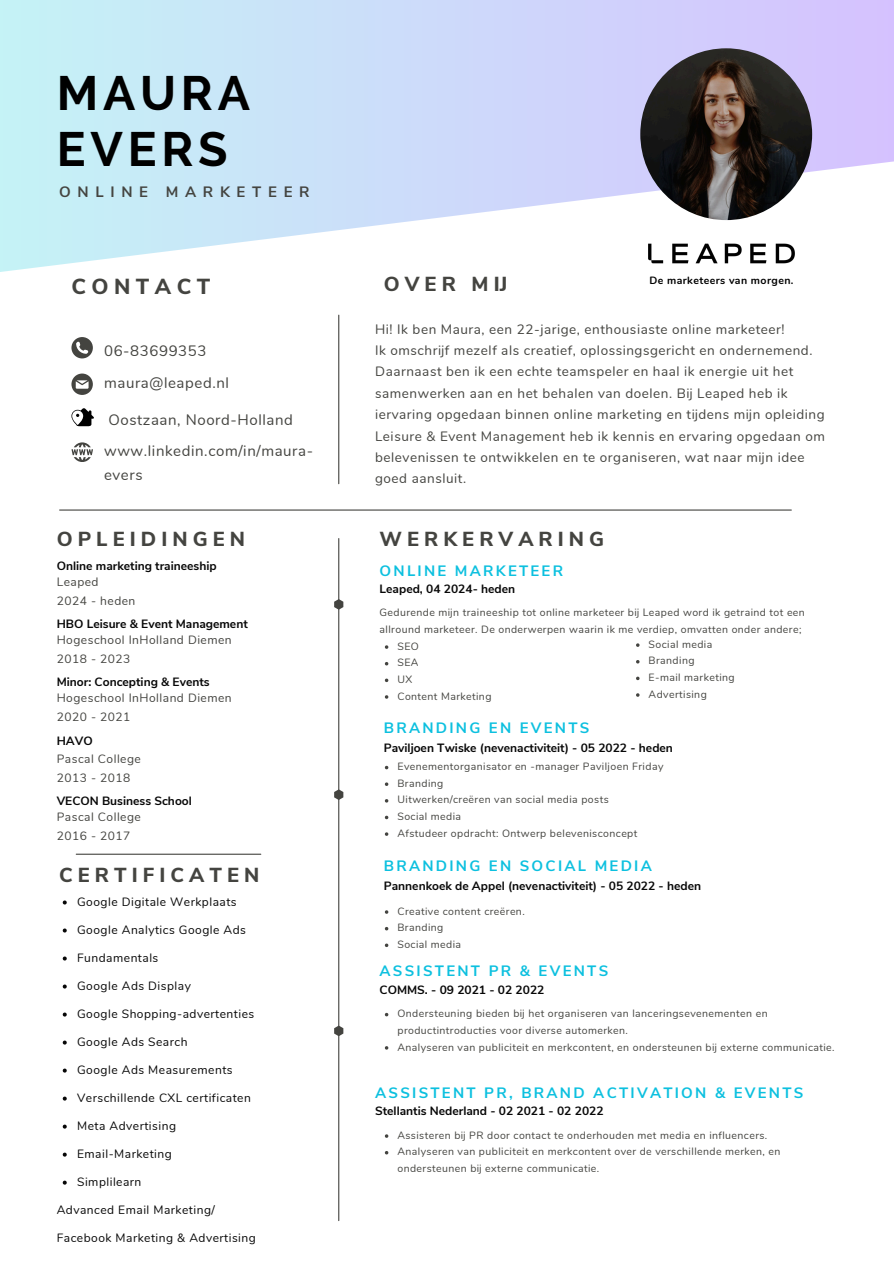
<style>
.page{position:relative;width:894px;height:1264px;background:#fff}
.page>*{position:absolute;margin:0;border:0;box-sizing:border-box;transform-origin:0 0}
.t1{font:700 48px/55.2px "Raleway";letter-spacing:.1em;color:#000}
.t2{font:800 21.75px "Nunito Sans";letter-spacing:.25em;color:#444440}
.t3{font:800 20.25px "Nunito Sans";letter-spacing:.25em;color:#444440}
.t4{font:700 15px "Nunito Sans";letter-spacing:.15em;color:#0cc0df}
.t5{font:15px/23.7px "Nunito";letter-spacing:.04em;color:#444440}
.t6{font:700 15px "Nunito Sans";letter-spacing:.45em;color:#444440}
.t7{font:13.5px/21.3px "Nunito";letter-spacing:.04em;color:#444440}
.t8{font:700 12px "Nunito Sans";color:#070707}
.t9{font:12px "Nunito";letter-spacing:.04em;color:#070707}
.t10{font:12px "Nunito";letter-spacing:.04em;color:#444440}
.t11{font:10.5px/16.6px "Nunito";letter-spacing:.04em;color:#444440}
.t12{font:700 10.5px "Nunito";letter-spacing:.04em;color:#000}
</style>
<div class="page">
<svg style="left:71px;top:337px;width:22px;height:21px"></svg>
<svg style="left:71px;top:373px;width:22px;height:22px"></svg>
<svg style="left:71px;top:442px;width:22px;height:19px"></svg>
<svg style="left:0;top:0;width:893px;height:272px"></svg>
<hr style="left:76px;top:853px;width:185px;height:1px;background:#444440">
<hr style="left:338px;top:538px;width:1px;height:682px;background:#444440">
<svg style="left:334px;top:599px;width:9px;height:10px"></svg>
<svg style="left:334px;top:789px;width:9px;height:11px"></svg>
<svg style="left:334px;top:1025px;width:9px;height:11px"></svg>
<img style="left:640px;top:48px;width:171px;height:172px;border-radius:50%">
<img style="left:630px;top:225px;width:181px;height:47px">
<hr style="left:60px;top:509px;width:731px;height:1px;background:#444440">
<hr style="left:338px;top:315px;width:1px;height:168px;background:#444440">
<svg style="left:71px;top:408px;width:23px;height:18px"></svg>
<svg style="left:385px;top:645px;width:3px;height:4px"></svg>
<svg style="left:385px;top:678px;width:3px;height:4px"></svg>
<svg style="left:385px;top:782px;width:3px;height:4px"></svg>
<svg style="left:636px;top:643px;width:3px;height:4px"></svg>
<svg style="left:385px;top:943px;width:3px;height:4px"></svg>
<svg style="left:63px;top:900px;width:4px;height:4px"></svg>
<svg style="left:63px;top:928px;width:4px;height:4px"></svg>
<svg style="left:63px;top:956px;width:4px;height:4px"></svg>
<svg style="left:63px;top:984px;width:4px;height:4px"></svg>
<svg style="left:63px;top:1012px;width:4px;height:4px"></svg>
<svg style="left:63px;top:1040px;width:4px;height:4px"></svg>
<svg style="left:63px;top:1068px;width:4px;height:4px"></svg>
<svg style="left:63px;top:1096px;width:4px;height:4px"></svg>
<svg style="left:63px;top:1124px;width:4px;height:4px"></svg>
<svg style="left:63px;top:1152px;width:4px;height:4px"></svg>
<svg style="left:63px;top:1180px;width:4px;height:4px"></svg>
<p class="t1" style="left:57px;top:66px;width:195px">MAURA<br>EVERS</p>
<p class="t6" style="left:59px;top:181px;width:252px">ONLINE MARKETEER</p>
<p class="t2" style="left:71px;top:272px;width:140px">CONTACT</p>
<p class="t3" style="left:384px;top:270px;width:117px">OVER MIJ</p>
<p class="t12" style="left:649px;top:274px;width:146px">De marketeers van morgen.</p>
<h5 class="t5" style="left:104px;top:339px;width:104px">06-83699353</h5>
<p class="t5" style="left:104px;top:371px;width:126px">maura@leaped.nl</p>
<p class="t5" style="left:108px;top:408px;width:186px">Oostzaan, Noord-Holland</p>
<h2 class="t5" style="left:104px;top:439px;width:210px">www.linkedin.com/in/maura&shy;evers</h2>
<p class="t3" style="left:57px;top:525px;width:190px">OPLEIDINGEN</p>
<p class="t8" style="left:57px;top:557px;width:161px">Online marketing traineeship</p>
<p class="t10" style="left:57px;top:574px;width:43px">Leaped</p>
<p class="t10" style="left:57px;top:593px;width:80px">2024 - heden</p>
<p class="t8" style="left:57px;top:615px;width:192px">HBO Leisure &amp; Event Management</p>
<h2 class="t10" style="left:57px;top:632px;width:176px">Hogeschool InHolland Diemen</h2>
<h2 class="t10" style="left:57px;top:651px;width:75px">2018 - 2023</h2>
<p class="t8" style="left:57px;top:673px;width:154px">Minor: Concepting &amp; Events</p>
<p class="t10" style="left:57px;top:689px;width:176px">Hogeschool InHolland Diemen</p>
<p class="t10" style="left:57px;top:708px;width:75px">2020 - 2021</p>
<p class="t8" style="left:57px;top:732px;width:38px">HAVO</p>
<p class="t10" style="left:57px;top:751px;width:86px">Pascal College</p>
<h3 class="t10" style="left:57px;top:770px;width:75px">2013 - 2018</h3>
<h6 class="t8" style="left:57px;top:792px;width:137px">VECON Business School</h6>
<p class="t10" style="left:57px;top:809px;width:86px">Pascal College</p>
<p class="t10" style="left:57px;top:828px;width:75px">2016 - 2017</p>
<p class="t3" style="left:59px;top:861px;width:202px">CERTIFICATEN</p>
<p class="t9" style="left:77px;top:893px;width:161px">Google Digitale Werkplaats</p>
<p class="t9" style="left:77px;top:921px;width:170px">Google Analytics Google Ads</p>
<p class="t9" style="left:77px;top:949px;width:83px">Fundamentals</p>
<h3 class="t9" style="left:77px;top:977px;width:115px">Google Ads Display</h3>
<p class="t9" style="left:77px;top:1005px;width:179px">Google Shopping-advertenties</p>
<p class="t9" style="left:77px;top:1033px;width:112px">Google Ads Search</p>
<p class="t9" style="left:77px;top:1061px;width:157px">Google Ads Measurements</p>
<p class="t9" style="left:77px;top:1089px;width:175px">Verschillende CXL certificaten</p>
<p class="t9" style="left:77px;top:1117px;width:100px">Meta Advertising</p>
<p class="t9" style="left:77px;top:1145px;width:96px">Email-Marketing</p>
<h3 class="t9" style="left:77px;top:1173px;width:66px">Simplilearn</h3>
<p class="t9" style="left:57px;top:1201px;width:160px">Advanced Email Marketing/</p>
<p class="t9" style="left:57px;top:1229px;width:200px">Facebook Marketing &amp; Advertising</p>
<p class="t7" style="left:375px;top:318px;width:411px">Hi! Ik ben Maura, een 22-jarige, enthousiaste online marketeer!</p>
<p class="t7" style="left:375px;top:340px;width:451px">Ik omschrijf mezelf als creatief, oplossingsgericht en ondernemend.<br>Daarnaast ben ik een echte teamspeler en haal ik energie uit het samenwerken aan en het behalen van doelen. Bij Leaped heb ik iervaring opgedaan binnen online marketing en tijdens mijn opleiding Leisure &amp; Event Management heb ik kennis en ervaring opgedaan om belevenissen te ontwikkelen en te organiseren, wat naar mijn idee goed aansluit.</p>
<p class="t3" style="left:379px;top:525px;width:226px">WERKERVARING</p>
<p class="t4" style="left:379px;top:561px;width:185px">ONLINE MARKETEER</p>
<p class="t8" style="left:379px;top:581px;width:137px">Leaped, 04 2024- heden</p>
<p class="t11" style="left:379px;top:604px;width:426px">Gedurende mijn traineeship tot online marketeer bij Leaped word ik getraind tot een allround marketeer. De onderwerpen waarin ik me verdiep, omvatten onder andere;</p>
<h6 class="t11" style="left:397px;top:638px;width:23px">SEO</h6>
<p class="t11" style="left:397px;top:654px;width:23px">SEA</p>
<p class="t11" style="left:397px;top:671px;width:16px">UX</p>
<p class="t11" style="left:397px;top:687px;width:95px">Content Marketing</p>
<p class="t4" style="left:384px;top:718px;width:207px">BRANDING EN EVENTS</p>
<p class="t8" style="left:384px;top:740px;width:290px">Paviljoen Twiske (nevenactiviteit) - 05 2022 - heden</p>
<p class="t11" style="left:397px;top:758px;width:267px">Evenementorganisator en -manager Paviljoen Friday</p>
<p class="t11" style="left:397px;top:775px;width:47px">Branding</p>
<p class="t11" style="left:397px;top:791px;width:213px">Uitwerken/creëren van social media posts</p>
<p class="t11" style="left:397px;top:808px;width:65px">Social media</p>
<p class="t11" style="left:397px;top:825px;width:241px">Afstudeer opdracht: Ontwerp belevenisconcept</p>
<p class="t11" style="left:648px;top:636px;width:65px">Social media</p>
<p class="t11" style="left:648px;top:652px;width:47px">Branding</p>
<p class="t11" style="left:648px;top:669px;width:88px">E-mail marketing</p>
<p class="t11" style="left:648px;top:686px;width:60px">Advertising</p>
<p class="t4" style="left:384px;top:856px;width:269px">BRANDING EN SOCIAL MEDIA</p>
<p class="t8" style="left:384px;top:878px;width:318px">Pannenkoek de Appel (nevenactiviteit) - 05 2022 - heden</p>
<p class="t11" style="left:397px;top:902px;width:129px">Creative content creëren.</p>
<h2 class="t11" style="left:397px;top:919px;width:47px">Branding</h2>
<h2 class="t11" style="left:397px;top:936px;width:65px">Social media</h2>
<p class="t4" style="left:379px;top:961px;width:230px">ASSISTENT PR &amp; EVENTS</p>
<p class="t8" style="left:379px;top:982px;width:166px">COMMS. - 09 2021 - 02 2022</p>
<p class="t11" style="left:397px;top:1005px;width:371px">Ondersteuning bieden bij het organiseren van lanceringsevenementen en productintroducties voor diverse automerken.</p>
<p class="t11" style="left:397px;top:1038px;width:438px">Analyseren van publiciteit en merkcontent, en ondersteunen bij externe communicatie.</p>
<h3 class="t4" style="left:375px;top:1082px;width:429px">ASSISTENT PR, BRAND ACTIVATION &amp; EVENTS</h3>
<p class="t8" style="left:375px;top:1103px;width:230px">Stellantis Nederland - 02 2021 - 02 2022</p>
<p class="t11" style="left:397px;top:1126px;width:371px">Assisteren bij PR door contact te onderhouden met media en influencers.</p>
<p class="t11" style="left:397px;top:1143px;width:384px">Analyseren van publiciteit en merkcontent over de verschillende merken, en ondersteunen bij externe communicatie.</p>
</div>
